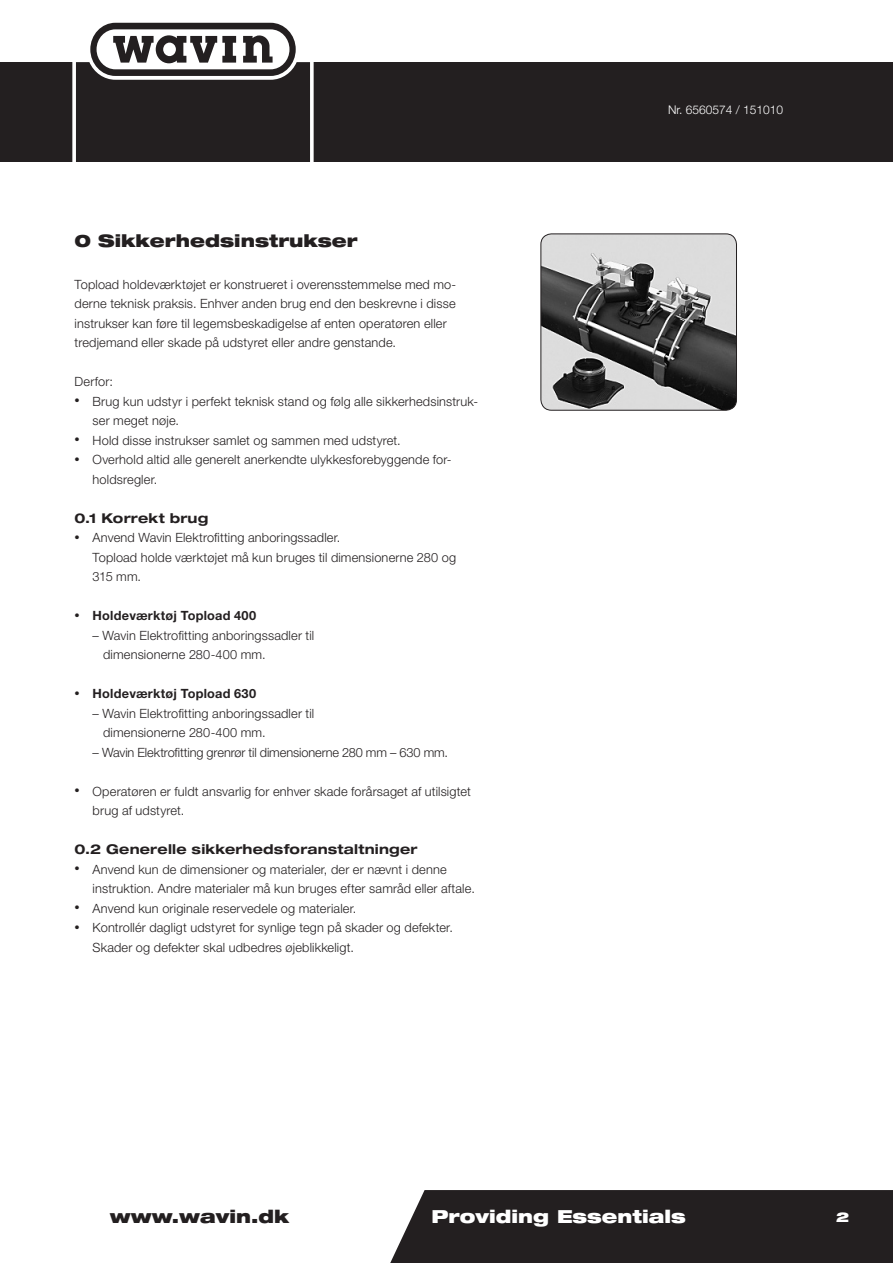
<style>
.page{position:relative;width:893px;height:1263px;background:#fff}
.page>*{position:absolute;margin:0;border:0;box-sizing:border-box;transform-origin:0 0}
.t1{font:900 expanded 18px "Helvetica Neue";color:#fff}
.t2{font:900 expanded 18px "Helvetica Neue";color:#231f20}
.t3{font:900 expanded 17.25px "Helvetica Neue";color:#231f20}
.Brødtekst_Overskrift{font:700 expanded 13.5px "Helvetica Neue";letter-spacing:.015em;color:#231f20}
.t4{font:900 expanded 13.5px "Helvetica Neue";color:#fff}
.Brødtekst{font:300 12.75px/19.5px "Helvetica Neue";letter-spacing:.015em;color:#231f20}
.Brødtekst-2{font:300 12.75px "Helvetica Neue";letter-spacing:-.01em;color:#231f20}
.Brødtekst-3{font:700 12.75px "Helvetica Neue";letter-spacing:.02em;color:#231f20}
.t5{font:300 12px "Helvetica Neue";color:#fff}
.s1{font-size:10.5px}
.s2{font-weight:300;font-size:10.5px}
</style>
<div class="page">
<div style="left:0;top:62px;width:893px;height:99px;background:#231f20"></div>
<svg style="left:72px;top:22px;width:242px;height:139px"></svg>
<div style="left:390px;top:1190px;width:503px;height:73px;background:#231f20"></div>
<img style="left:542px;top:235px;width:193px;height:174px">
<div style="left:540px;top:233px;width:197px;height:178px;border:1px solid #231f20;border-radius:11px"></div>
<p class="t3" style="left:75px;top:229px;width:285px">0 Sikkerhedsinstrukser</p>
<p class="Brødtekst" style="left:75px;top:274px;width:383px">Topload holdeværktøjet er konstrueret i overensstemmelse med mo&shy;derne teknisk praksis. Enhver anden brug end den beskrevne i disse instrukser kan føre til legemsbeskadigelse af enten operatøren eller tredjemand eller skade på udstyret eller andre genstande.</p>
<p class="Brødtekst" style="left:75px;top:372px;width:40px">Derfor:</p>
<p class="Brødtekst" style="left:93px;top:391px;width:387px;text-indent:-18px"><span class="s1">•</span> Brug kun udstyr i perfekt teknisk stand og følg alle sikkerhedsinstruk&shy;ser meget nøje.</p>
<p class="Brødtekst" style="left:75px;top:430px;width:328px"><span class="s1">•</span> Hold disse instrukser samlet og sammen med udstyret.</p>
<p class="Brødtekst" style="left:93px;top:450px;width:360px;text-indent:-18px"><span class="s1">•</span> Overhold altid alle generelt anerkendte ulykkesforebyggende for&shy;holdsregler.</p>
<p class="Brødtekst_Overskrift" style="left:75px;top:509px;width:135px">0.1 Korrekt brug</p>
<p class="Brødtekst" style="left:93px;top:528px;width:365px;text-indent:-18px"><span class="s1">•</span> Anvend Wavin Elektrofitting anboringssadler.<br>Topload holde værktøjet må kun bruges til dimensionerne 280 og<br>315 mm.</p>
<p class="Brødtekst-3" style="left:75px;top:608px;width:183px"><span class="s2">•</span> Holdeværktøj Topload 400</p>
<p class="Brødtekst" style="left:93px;top:625px;width:223px">– Wavin Elektrofitting anboringssadler til</p>
<p class="Brødtekst" style="left:103px;top:645px;width:164px">dimensionerne 280-400 mm.</p>
<p class="Brødtekst-3" style="left:75px;top:686px;width:183px"><span class="s2">•</span> Holdeværktøj Topload 630</p>
<p class="Brødtekst" style="left:93px;top:703px;width:223px">– Wavin Elektrofitting anboringssadler til</p>
<p class="Brødtekst" style="left:103px;top:723px;width:164px">dimensionerne 280-400 mm.</p>
<p class="Brødtekst-2" style="left:93px;top:744px;width:357px">– Wavin Elektrofitting grenrør til dimensionerne 280 mm – 630 mm.</p>
<p class="Brødtekst" style="left:93px;top:781px;width:380px;text-indent:-18px"><span class="s1">•</span> Operatøren er fuldt ansvarlig for enhver skade forårsaget af utilsigtet brug af udstyret.</p>
<p class="Brødtekst_Overskrift" style="left:75px;top:841px;width:344px">0.2 Generelle sikkerhedsforanstaltninger</p>
<p class="Brødtekst" style="left:93px;top:859px;width:384px;text-indent:-18px"><span class="s1">•</span> Anvend kun de dimensioner og materialer, der er nævnt i denne instruktion. Andre materialer må kun bruges efter samråd eller aftale.</p>
<p class="Brødtekst" style="left:75px;top:898px;width:283px"><span class="s1">•</span> Anvend kun originale reservedele og materialer.</p>
<p class="Brødtekst" style="left:93px;top:918px;width:362px;text-indent:-18px"><span class="s1">•</span> Kontrollér dagligt udstyret for synlige tegn på skader og defekter.<br>Skader og defekter skal udbedres øjeblikkeligt.</p>
<p class="t5" style="left:668px;top:102px;width:117px">Nr. 6560574 / 151010</p>
<h1 class="t2" style="left:110px;top:1205px;width:181px">www.wavin.dk</h1>
<h1 class="t1" style="left:431px;top:1205px;width:256px">Providing Essentials</h1>
<p class="t4" style="left:836px;top:1208px;width:15px">2</p>
</div>
